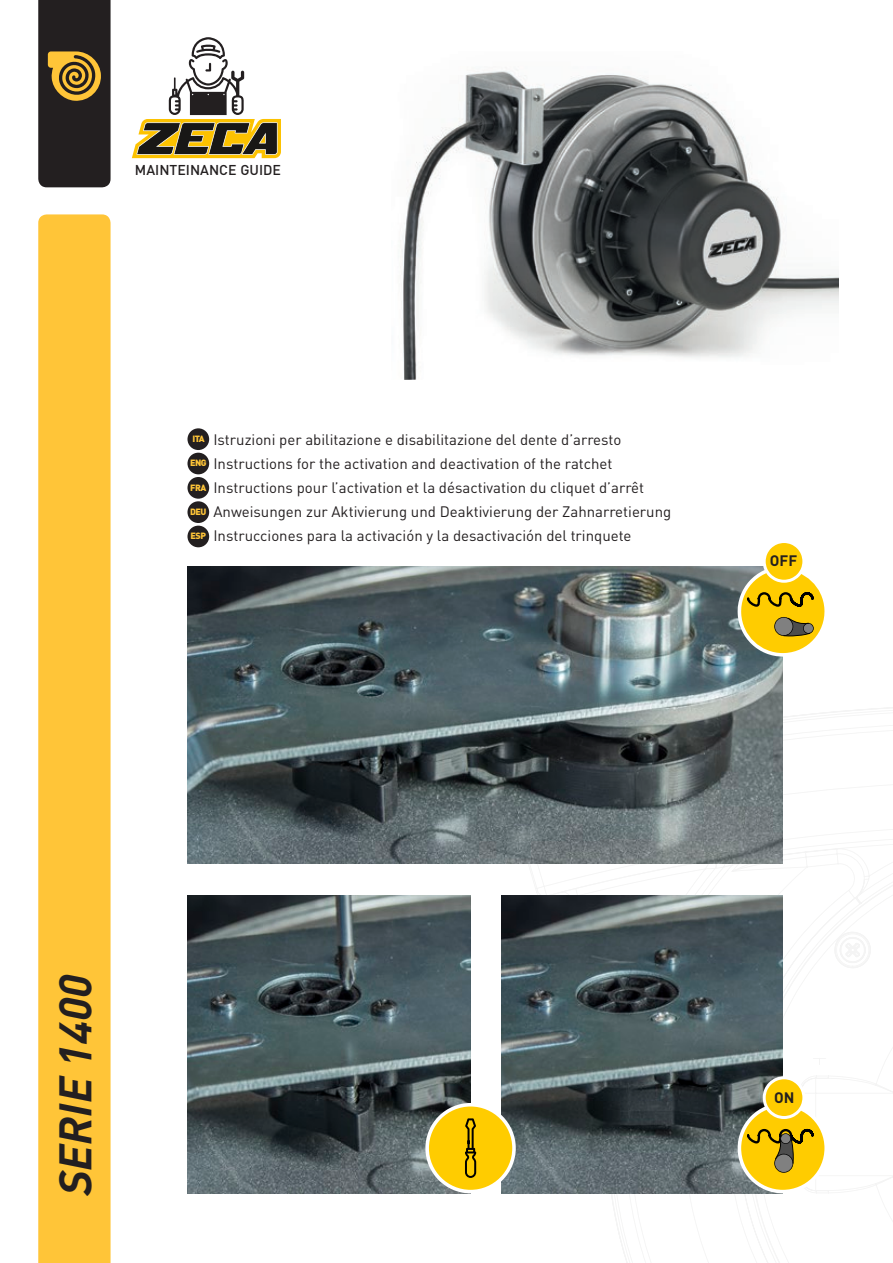
<style>
.page{position:relative;width:893px;height:1263px;background:#fff}
.page>*{position:absolute;margin:0;border:0;box-sizing:border-box;transform-origin:0 0}
.t1{font:italic 700 45px "DIN";color:#231f20}
.t2{font:15px "DIN";color:#231f20}
.t3{font:700 15px "DIN";color:#231f20}
.t4{font:500 14.1px "DIN";color:#231f20}
.t5{font:900 9px "DIN";letter-spacing:-.06em;color:#ffc538}
</style>
<div class="page">
<svg style="left:502px;top:707px;width:391px;height:556px"></svg>
<div style="left:38px;top:214px;width:73px;height:1049px;background:#ffc538"></div>
<svg style="left:132px;top:37px;width:149px;height:122px"></svg>
<svg style="left:38px;top:0;width:73px;height:187px;background:#3c3325"></svg>
<img style="left:400px;top:67px;width:439px;height:312px">
<img style="left:187px;top:566px;width:596px;height:298px">
<img style="left:187px;top:896px;width:284px;height:297px">
<img style="left:501px;top:896px;width:282px;height:297px">
<svg style="left:425px;top:1103px;width:91px;height:90px;background:#d5b737"></svg>
<div style="left:187px;top:428px;width:22px;height:22px;background:#231f20;border-radius:50%"></div>
<div style="left:187px;top:453px;width:22px;height:21px;background:#231f20;border-radius:50%"></div>
<div style="left:187px;top:477px;width:22px;height:22px;background:#231f20;border-radius:50%"></div>
<div style="left:187px;top:501px;width:22px;height:22px;background:#231f20;border-radius:50%"></div>
<div style="left:187px;top:526px;width:22px;height:21px;background:#231f20;border-radius:50%"></div>
<svg style="left:738px;top:1074px;width:90px;height:119px"></svg>
<svg style="left:737px;top:543px;width:88px;height:114px"></svg>
<p class="t4" style="left:135px;top:161px;width:148px">MAINTEINANCE GUIDE</p>
<p class="t2" style="left:213px;top:430px;width:409px">Istruzioni per abilitazione e disabilitazione del dente d’arresto</p>
<p class="t2" style="left:213px;top:454px;width:401px">Instructions for the activation and deactivation of the ratchet</p>
<p class="t2" style="left:213px;top:478px;width:432px">Instructions pour l’activation et la désactivation du cliquet d’arrêt</p>
<p class="t2" style="left:213px;top:502px;width:459px">Anweisungen zur Aktivierung und Deaktivierung der Zahnarretierung</p>
<p class="t2" style="left:213px;top:526px;width:420px">Instrucciones para la activación y la desactivación del trinquete</p>
<p class="t5" style="left:192px;top:433px;width:14px">ITA</p>
<p class="t5" style="left:190px;top:457px;width:18px">ENG</p>
<p class="t5" style="left:190px;top:481px;width:18px">FRA</p>
<p class="t5" style="left:190px;top:506px;width:18px">DEU</p>
<p class="t5" style="left:191px;top:530px;width:17px">ESP</p>
<p class="t3" style="left:770px;top:551px;width:29px">OFF</p>
<p class="t1" style="left:46px;top:1196px;width:223px;rotate:-90deg">SERIE 1400</p>
<p class="t3" style="left:774px;top:1087px;width:22px">ON</p>
</div>
